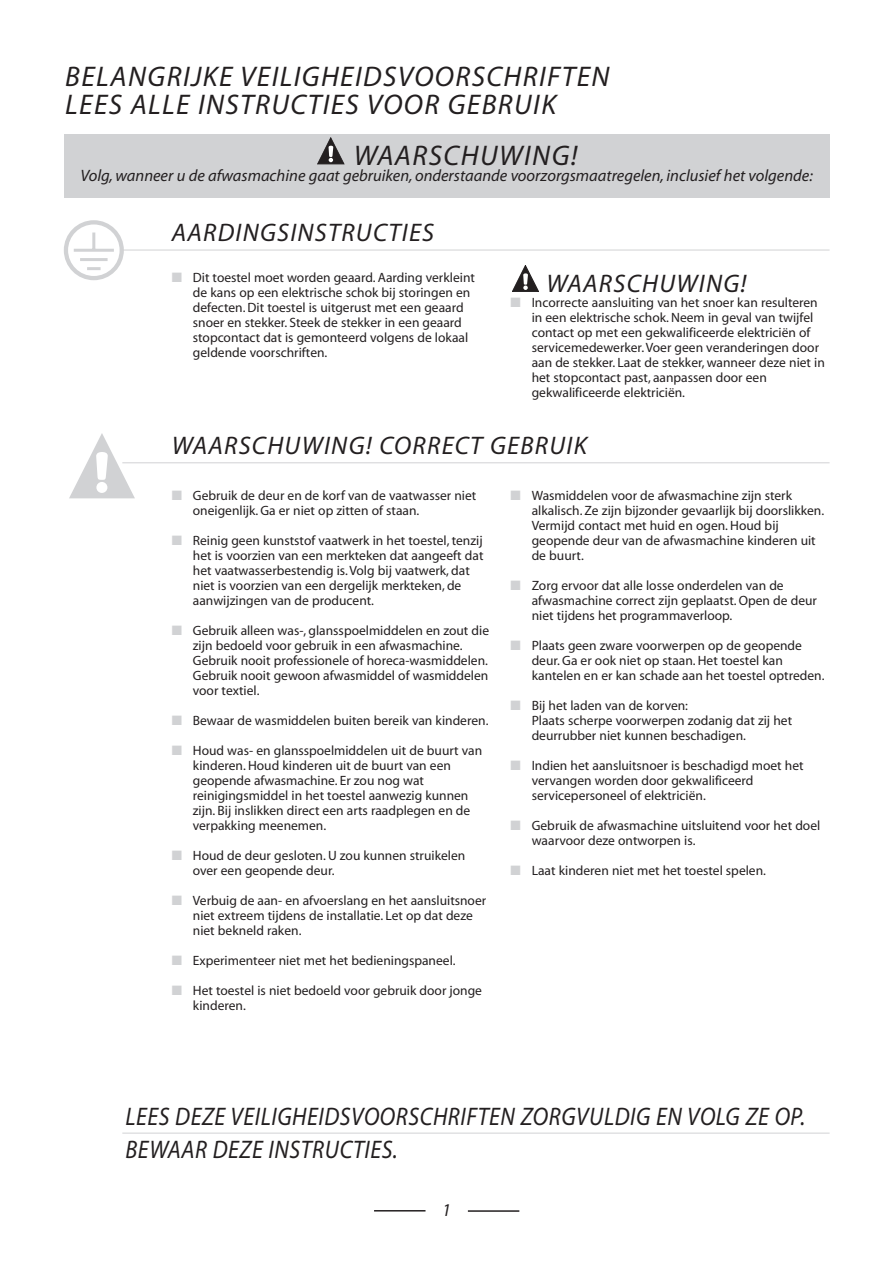
<style>
.page{position:relative;width:893px;height:1263px;background:#fff}
.page>*{position:absolute;margin:0;border:0;box-sizing:border-box;transform-origin:0 0}
.t1{font:italic 28.5px/28.5px "Myriad";letter-spacing:.05em;color:#231f20}
.t2{font:italic 25.5px/33px "Myriad";letter-spacing:.025em;color:#231f20;scale:.9 1}
.t3{font:italic 25.5px "Myriad";letter-spacing:.05em;color:#231f20}
.t4{font:italic 18px "Myriad";color:#231f20}
.t5{font:italic 16.5px "Myriad";color:#231f20}
.t6{font:13.5px/15px "Myriad";color:#231f20}
.s1{color:#d1d2d4}
</style>
<div class="page">
<hr style="left:374px;top:1210px;width:51px;height:2px;background:#231f20">
<hr style="left:468px;top:1210px;width:51px;height:2px;background:#231f20">
<div style="left:64px;top:134px;width:765px;height:64px;background:#d1d2d4"></div>
<div style="left:317px;top:137px;width:27px;height:28px;background:#8c8b8c"></div>
<svg style="left:317px;top:137px;width:27px;height:27px"></svg>
<svg style="left:512px;top:265px;width:27px;height:27px"></svg>
<div style="left:64px;top:220px;width:60px;height:60px;border:4px solid #d1d2d4;border-radius:50%"></div>
<hr style="left:74px;top:249px;width:40px;height:3px;background:#d1d2d4">
<hr style="left:80px;top:258px;width:28px;height:3px;background:#d1d2d4">
<hr style="left:87px;top:267px;width:14px;height:3px;background:#d1d2d4">
<hr style="left:92px;top:233px;width:3px;height:17px;background:#d1d2d4">
<hr style="left:122px;top:250px;width:707px;height:1px;background:#d1d2d4">
<svg style="left:69px;top:433px;width:66px;height:65px"></svg>
<hr style="left:122px;top:462px;width:707px;height:1px;background:#d1d2d4">
<hr style="left:122px;top:1133px;width:707px;height:1px;background:#d1d2d4">
<h1 class="t1" style="left:65px;top:63px;width:546px">BELANGRIJKE VEILIGHEIDSVOORSCHRIFTEN<br>LEES ALLE INSTRUCTIES VOOR GEBRUIK</h1>
<h1 class="t1" style="left:354px;top:142px;width:225px">WAARSCHUWING!</h1>
<p class="t5" style="left:81px;top:168px;width:733px">Volg, wanneer u de afwasmachine gaat gebruiken, onderstaande voorzorgsmaatregelen, inclusief het volgende:</p>
<h2 class="t3" style="left:172px;top:220px;width:264px">AARDINGSINSTRUCTIES</h2>
<p class="t6" style="left:193px;top:270px;width:284px;text-indent:-21px"><span class="s1">■</span> Dit toestel moet worden geaard. Aarding verkleint de kans op een elektrische schok bij storingen en defecten. Dit toestel is uitgerust met een geaard snoer en stekker. Steek de stekker in een geaard stopcontact dat is gemonteerd volgens de lokaal geldende voorschriften.</p>
<h2 class="t3" style="left:546px;top:271px;width:202px">WAARSCHUWING!</h2>
<p class="t6" style="left:531px;top:296px;width:294px;text-indent:-21px"><span class="s1">■</span> Incorrecte aansluiting van het snoer kan resulteren in een elektrische schok. Neem in geval van twijfel contact op met een gekwalificeerde elektriciën of servicemedewerker. Voer geen veranderingen door aan de stekker. Laat de stekker, wanneer deze niet in het stopcontact past, aanpassen door een gekwalificeerde elektriciën.</p>
<h2 class="t3" style="left:172px;top:433px;width:416px">WAARSCHUWING! CORRECT GEBRUIK</h2>
<p class="t6" style="left:193px;top:488px;width:285px;text-indent:-21px"><span class="s1">■</span> Gebruik de deur en de korf van de vaatwasser niet oneigenlijk. Ga er niet op zitten of staan.</p>
<p class="t6" style="left:193px;top:533px;width:292px;text-indent:-21px"><span class="s1">■</span> Reinig geen kunststof vaatwerk in het toestel, tenzij het is voorzien van een merkteken dat aangeeft dat het vaatwasserbestendig is. Volg bij vaatwerk, dat niet is voorzien van een dergelijk merkteken, de aanwijzingen van de producent.</p>
<p class="t6" style="left:193px;top:623px;width:298px;text-indent:-21px"><span class="s1">■</span> Gebruik alleen was-, glansspoelmiddelen en zout die zijn bedoeld voor gebruik in een afwasmachine.<br>Gebruik nooit professionele of horeca-wasmiddelen.<br>Gebruik nooit gewoon afwasmiddel of wasmiddelen voor textiel.</p>
<p class="t6" style="left:172px;top:713px;width:318px"><span class="s1">■</span> Bewaar de wasmiddelen buiten bereik van kinderen.</p>
<p class="t6" style="left:193px;top:743px;width:291px;text-indent:-21px"><span class="s1">■</span> Houd was- en glansspoelmiddelen uit de buurt van kinderen. Houd kinderen uit de buurt van een geopende afwasmachine. Er zou nog wat reinigingsmiddel in het toestel aanwezig kunnen zijn. Bij inslikken direct een arts raadplegen en de verpakking meenemen.</p>
<p class="t6" style="left:193px;top:848px;width:274px;text-indent:-21px"><span class="s1">■</span> Houd de deur gesloten. U zou kunnen struikelen over een geopende deur.</p>
<p class="t6" style="left:193px;top:893px;width:295px;text-indent:-21px"><span class="s1">■</span> Verbuig de aan- en afvoerslang en het aansluitsnoer niet extreem tijdens de installatie. Let op dat deze niet bekneld raken.</p>
<p class="t6" style="left:172px;top:953px;width:285px"><span class="s1">■</span> Experimenteer niet met het bedieningspaneel.</p>
<p class="t6" style="left:193px;top:983px;width:291px;text-indent:-21px"><span class="s1">■</span> Het toestel is niet bedoeld voor gebruik door jonge kinderen.</p>
<p class="t6" style="left:531px;top:488px;width:294px;text-indent:-21px"><span class="s1">■</span> Wasmiddelen voor de afwasmachine zijn sterk alkalisch. Ze zijn bijzonder gevaarlijk bij doorslikken.<br>Vermijd contact met huid en ogen. Houd bij geopende deur van de afwasmachine kinderen uit de buurt.</p>
<p class="t6" style="left:531px;top:578px;width:287px;text-indent:-21px"><span class="s1">■</span> Zorg ervoor dat alle losse onderdelen van de afwasmachine correct zijn geplaatst. Open de deur niet tijdens het programmaverloop.</p>
<p class="t6" style="left:531px;top:638px;width:294px;text-indent:-21px"><span class="s1">■</span> Plaats geen zware voorwerpen op de geopende deur. Ga er ook niet op staan. Het toestel kan kantelen en er kan schade aan het toestel optreden.</p>
<p class="t6" style="left:531px;top:698px;width:262px;text-indent:-21px"><span class="s1">■</span> Bij het laden van de korven:<br>Plaats scherpe voorwerpen zodanig dat zij het deurrubber niet kunnen beschadigen.</p>
<p class="t6" style="left:531px;top:758px;width:273px;text-indent:-21px"><span class="s1">■</span> Indien het aansluitsnoer is beschadigd moet het vervangen worden door gekwalificeerd servicepersoneel of elektriciën.</p>
<p class="t6" style="left:531px;top:818px;width:290px;text-indent:-21px"><span class="s1">■</span> Gebruik de afwasmachine uitsluitend voor het doel waarvoor deze ontworpen is.</p>
<p class="t6" style="left:510px;top:863px;width:257px"><span class="s1">■</span> Laat kinderen niet met het toestel spelen.</p>
<h2 class="t2" style="left:125px;top:1101px;width:756px">LEES DEZE VEILIGHEIDSVOORSCHRIFTEN ZORGVULDIG EN VOLG ZE OP.<br>BEWAAR DEZE INSTRUCTIES.</h2>
<h3 class="t4" style="left:442px;top:1201px;width:10px">1</h3>
</div>
